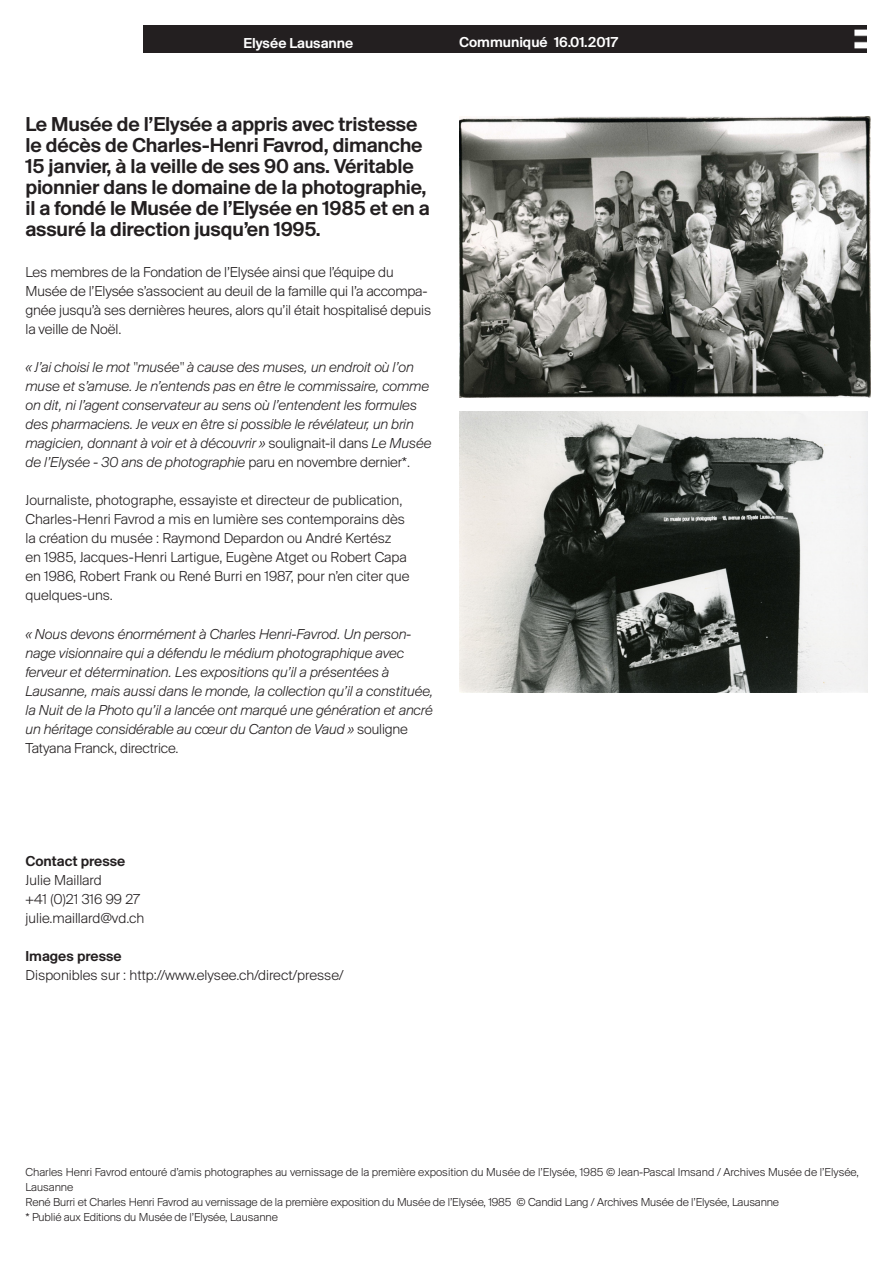
<style>
.page{position:relative;width:893px;height:1263px;background:#fff}
.page>*{position:absolute;margin:0;border:0;box-sizing:border-box;transform-origin:0 0}
.t1{font:21px/21px "Suisse BP Intl Antique";letter-spacing:-.01em;color:#231f20}
.t2{font:italic 300 15px/19px "Suisse BP Intl";letter-spacing:-.01em;color:#231f20}
.t3{font:300 15px/19px "Suisse BP Intl";color:#231f20}
.t4{font:15px "Suisse BP Intl Antique";color:#fff}
.t5{font:15px "Suisse BP Intl Antique";color:#231f20}
.t6{font:300 12px/15px "Suisse BP Intl";letter-spacing:-.01em;color:#231f20}
.s1{font-style:normal}
</style>
<div class="page">
<div style="left:143px;top:26px;width:723px;height:26px;background:#231f20"></div>
<img style="left:459px;top:117px;width:411px;height:280px">
<img style="left:459px;top:412px;width:408px;height:281px">
<p class="t4" style="left:243px;top:34px;width:111px">Elysée Lausanne</p>
<p class="t4" style="left:459px;top:33px;width:160px">Communiqué 16.01.2017</p>
<p class="t1" style="left:26px;top:114px;width:406px">Le Musée de l’Elysée a appris avec tristesse le décès de Charles-Henri Favrod, dimanche 15 janvier, à la veille de ses 90 ans. Véritable pionnier dans le domaine de la photographie, il a fondé le Musée de l’Elysée en 1985 et en a assuré la direction jusqu’en 1995.</p>
<p class="t3" style="left:26px;top:262px;width:370px">Les membres de la Fondation de l’Elysée ainsi que l’équipe du</p>
<p class="t3" style="left:26px;top:281px;width:407px">Musée de l’Elysée s’associent au deuil de la famille qui l’a accompa&shy;gnée jusqu’à ses dernières heures, alors qu’il était hospitalisé depuis la veille de Noël.</p>
<p class="t2" style="left:26px;top:357px;width:408px">« J’ai choisi le mot "musée" à cause des muses, un endroit où l’on muse et s’amuse. Je n’entends pas en être le commissaire, comme on dit, ni l’agent conservateur au sens où l’entendent les formules des pharmaciens. Je veux en être si possible le révélateur, un brin magicien, donnant à voir et à découvrir » <span class="s1">soulignait-il dans</span> Le Musée de l’Elysée - 30 ans de photographie <span class="s1">paru en novembre dernier</span>*<span class="s1">.</span></p>
<p class="t3" style="left:26px;top:490px;width:381px">Journaliste, photographe, essayiste et directeur de publication,<br>Charles-Henri Favrod a mis en lumière ses contemporains dès</p>
<p class="t3" style="left:26px;top:528px;width:385px">la création du musée : Raymond Depardon ou André Kertész en 1985, Jacques-Henri Lartigue, Eugène Atget ou Robert Capa en 1986, Robert Frank ou René Burri en 1987, pour n’en citer que quelques-uns.</p>
<p class="t2" style="left:26px;top:624px;width:388px">« Nous devons énormément à Charles Henri-Favrod. Un person&shy;nage visionnaire qui a défendu le médium photographique avec ferveur et détermination. Les expositions qu’il a présentées à</p>
<p class="t2" style="left:26px;top:681px;width:410px">Lausanne, mais aussi dans le monde, la collection qu’il a constituée, la Nuit de la Photo qu’il a lancée ont marqué une génération et ancré un héritage considérable au cœur du Canton de Vaud » <span class="s1">souligne Tatyana Franck, directrice.</span></p>
<p class="t5" style="left:26px;top:852px;width:101px">Contact presse</p>
<p class="t3" style="left:26px;top:870px;width:78px">Julie Maillard</p>
<p class="t3" style="left:26px;top:889px;width:116px">+41 (0)21 316 99 27</p>
<p class="t3" style="left:26px;top:908px;width:120px">julie.maillard@vd.ch</p>
<p class="t5" style="left:26px;top:947px;width:98px">Images presse</p>
<p class="t3" style="left:26px;top:966px;width:320px">Disponibles sur : http://www.elysee.ch/direct/presse/</p>
<p class="t6" style="left:26px;top:1164px;width:835px">Charles Henri Favrod entouré d’amis photographes au vernissage de la première exposition du Musée de l’Elysée, 1985 © Jean-Pascal Imsand / Archives Musée de l’Elysée,<br>Lausanne</p>
<p class="t6" style="left:26px;top:1194px;width:755px">René Burri et Charles Henri Favrod au vernissage de la première exposition du Musée de l’Elysée, 1985 © Candid Lang / Archives Musée de l’Elysée, Lausanne * Publié aux Editions du Musée de l’Elysée, Lausanne</p>
</div>
